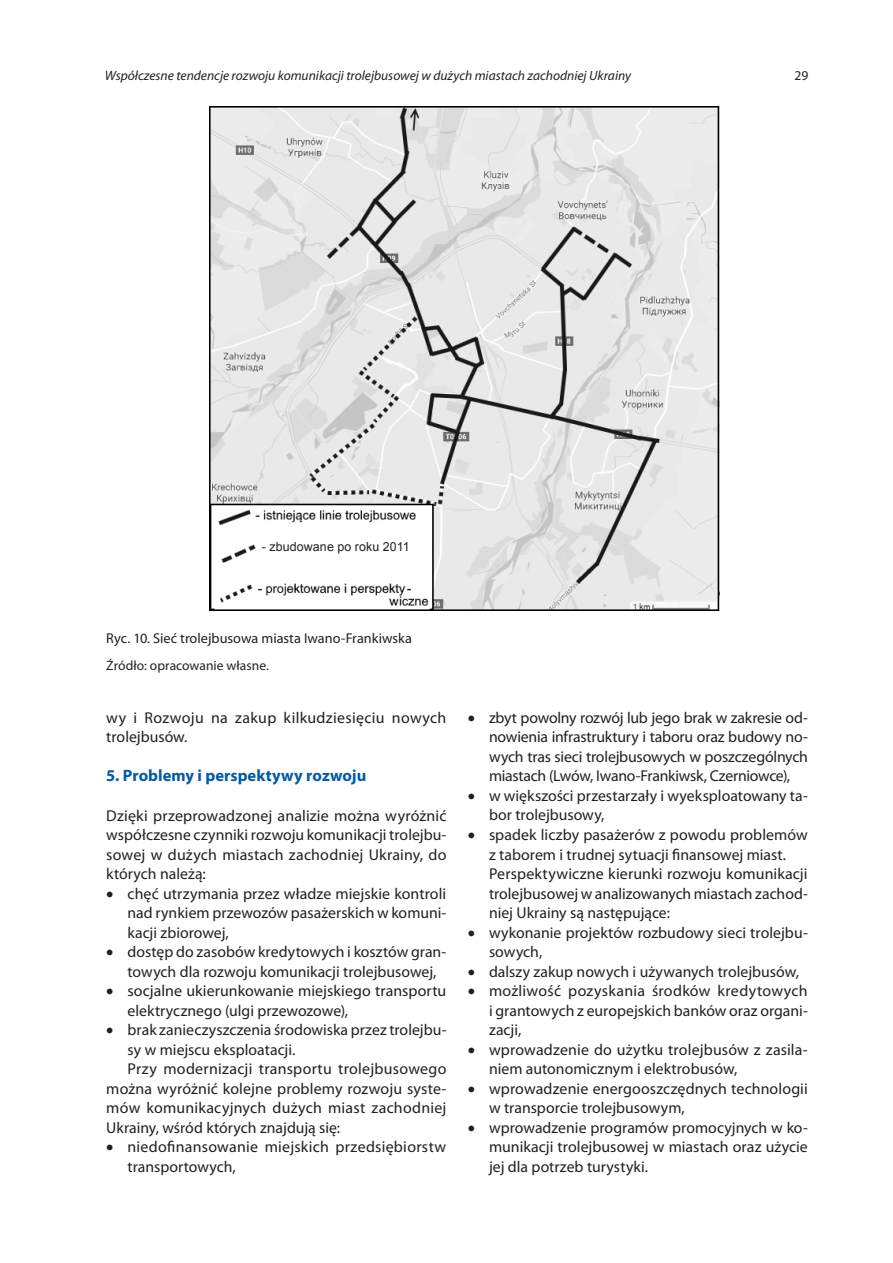
<style>
.page{position:relative;width:893px;height:1263px;background:#fff}
.page>*{position:absolute;margin:0;border:0;box-sizing:border-box;transform-origin:0 0}
.t1{font:700 16.5px "Myriad Pro";letter-spacing:.005em;color:#015aaa}
.t2{font:15.75px/19.5px "Myriad Pro";letter-spacing:.005em;color:#231f20}
.t3{font:14.25px "Myriad Pro";color:#231f20}
.t4{font:italic 13.5px "Myriad Pro";color:#231f20}
.t5{font:13.5px "Myriad Pro";letter-spacing:.005em;color:#231f20}
.t6{font:12.45px "Arial";letter-spacing:.01em;color:#231f20}
</style>
<div class="page">
<img style="left:209px;top:106px;width:511px;height:504px">
<div style="left:262px;top:542px;width:154px;height:14px;background:#fff"></div>
<p class="t4" style="left:105px;top:67px;width:528px">Współczesne tendencje rozwoju komunikacji trolejbusowej w dużych miastach zachodniej Ukrainy</p>
<p class="t5" style="left:794px;top:67px;width:15px">29</p>
<p class="t6" style="left:262px;top:539px;width:149px">- zbudowane po roku 2011</p>
<p class="t3" style="left:106px;top:630px;width:307px">Ryc. 10. Sieć trolejbusowa miasta Iwano-Frankiwska</p>
<p class="t5" style="left:106px;top:657px;width:164px">Źródło: opracowanie własne.</p>
<p class="t2" style="left:106px;top:708px;width:342px">wy i Rozwoju na zakup kilkudziesięciu nowych trolejbusów.</p>
<p class="t1" style="left:106px;top:765px;width:261px">5. Problemy i perspektywy rozwoju</p>
<p class="t2" style="left:106px;top:805px;width:342px;text-align:justify">Dzięki przeprowadzonej analizie można wyróżnić współczesne czynniki rozwoju komunikacji trolejbu&shy;sowej w dużych miastach zachodniej Ukrainy, do których należą:</p>
<p class="t2" style="left:128px;top:883px;width:320px;text-align:justify;text-indent:-21px">• chęć utrzymania przez władze miejskie kontroli nad rynkiem przewozów pasażerskich w komuni&shy;kacji zbiorowej,</p>
<p class="t2" style="left:128px;top:942px;width:320px;text-indent:-21px">• dostęp do zasobów kredytowych i kosztów gran&shy;towych dla rozwoju komunikacji trolejbusowej,</p>
<p class="t2" style="left:128px;top:981px;width:320px;text-indent:-21px">• socjalne ukierunkowanie miejskiego transportu elektrycznego (ulgi przewozowe),</p>
<p class="t2" style="left:106px;top:1020px;width:342px">• brak zanieczyszczenia środowiska przez trolejbu-</p>
<p class="t2" style="left:128px;top:1039px;width:169px">sy w miejscu eksploatacji.</p>
<p class="t2" style="left:128px;top:1059px;width:320px">Przy modernizacji transportu trolejbusowego</p>
<p class="t2" style="left:106px;top:1078px;width:342px">można wyróżnić kolejne problemy rozwoju syste-</p>
<p class="t2" style="left:106px;top:1098px;width:342px">mów komunikacyjnych dużych miast zachodniej</p>
<p class="t2" style="left:106px;top:1117px;width:235px">Ukrainy, wśród których znajdują się:</p>
<p class="t2" style="left:128px;top:1137px;width:320px;text-indent:-21px">• niedofinansowanie miejskich przedsiębiorstw transportowych,</p>
<p class="t2" style="left:489px;top:708px;width:320px;text-align:justify;text-indent:-21px">• zbyt powolny rozwój lub jego brak w zakresie od&shy;nowienia infrastruktury i taboru oraz budowy no&shy;wych tras sieci trolejbusowych w poszczególnych miastach (Lwów, Iwano-Frankiwsk, Czerniowce),</p>
<p class="t2" style="left:489px;top:786px;width:320px;text-indent:-21px">• w większości przestarzały i wyeksploatowany ta&shy;bor trolejbusowy,</p>
<p class="t2" style="left:489px;top:825px;width:320px;text-indent:-21px">• spadek liczby pasażerów z powodu problemów z taborem i trudnej sytuacji finansowej miast.<br>Perspektywiczne kierunki rozwoju komunikacji trolejbusowej w analizowanych miastach zachod&shy;niej Ukrainy są następujące:</p>
<p class="t2" style="left:489px;top:922px;width:320px;text-indent:-21px">• wykonanie projektów rozbudowy sieci trolejbu&shy;sowych,</p>
<p class="t2" style="left:468px;top:961px;width:333px">• dalszy zakup nowych i używanych trolejbusów,</p>
<p class="t2" style="left:489px;top:981px;width:320px;text-align:justify;text-indent:-21px">• możliwość pozyskania środków kredytowych i grantowych z europejskich banków oraz organi&shy;zacji,</p>
<p class="t2" style="left:489px;top:1039px;width:320px;text-indent:-21px">• wprowadzenie do użytku trolejbusów z zasila&shy;niem autonomicznym i elektrobusów,</p>
<p class="t2" style="left:489px;top:1078px;width:320px;text-indent:-21px">• wprowadzenie energooszczędnych technologii w transporcie trolejbusowym,</p>
<p class="t2" style="left:489px;top:1117px;width:320px;text-align:justify;text-indent:-21px">• wprowadzenie programów promocyjnych w ko&shy;munikacji trolejbusowej w miastach oraz użycie jej dla potrzeb turystyki.</p>
</div>
